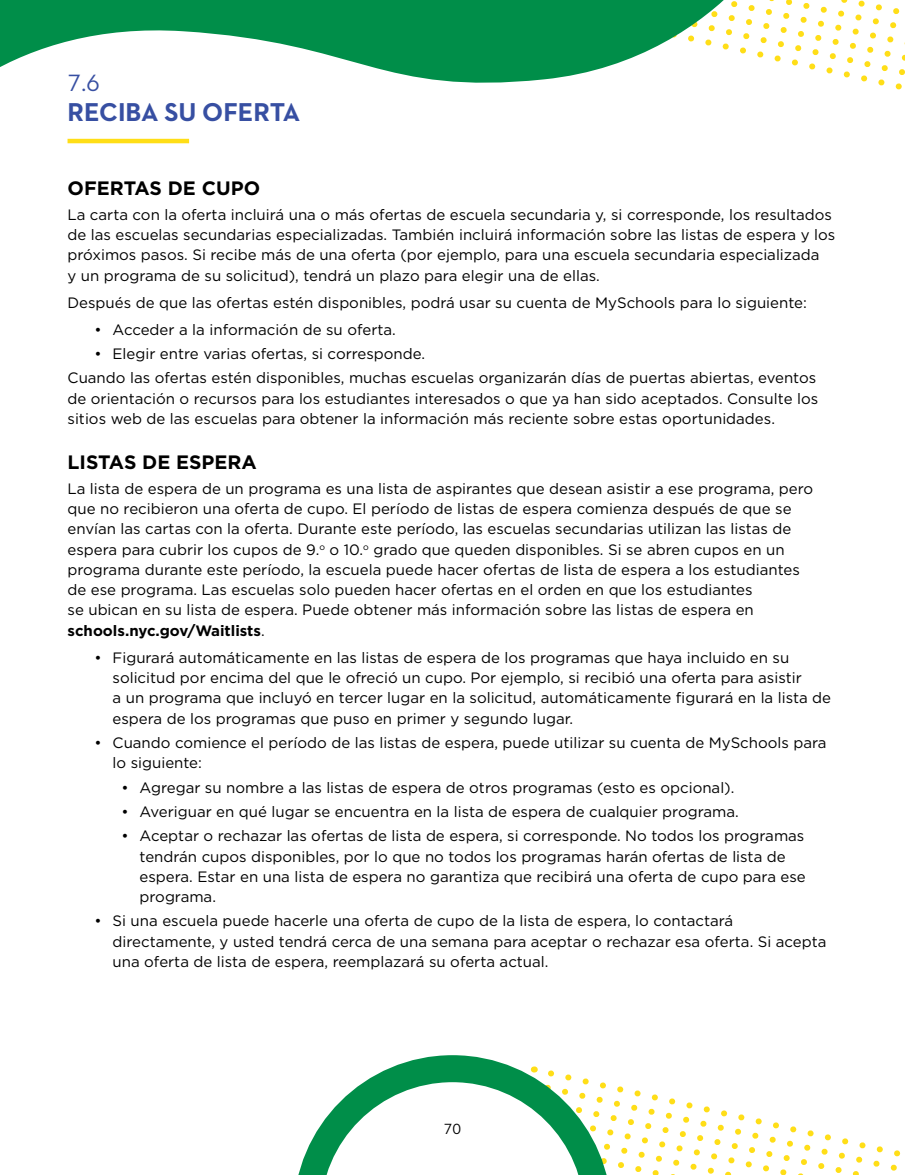
<style>
.page{position:relative;width:905px;height:1175px;background:#fff}
.page>*{position:absolute;margin:0;border:0;box-sizing:border-box;transform-origin:0 0}
.H4_-_part_header{font:700 26.25px "Neutraface 2 Text";color:#374fa2}
.H4_-_part_header-2{font:24px "Neutraface 2 Text";color:#374fa2}
.t1{font:700 19.35px "Gotham";color:#000}
.body{font:15px/20.2px "Gotham";color:#000}
.t2{font:15px "Neutraface 2 Text";color:#000}
.s1{font-weight:700}
</style>
<div class="page">
<svg style="left:740px;top:0;width:165px;height:90px"></svg>
<svg style="left:0;top:0;width:738px;height:83px;fill:#008e49"></svg>
<svg style="left:298px;top:1055px;width:603px;height:120px"></svg>
<hr style="left:68px;top:139px;width:121px;height:4px;background:#ffde17">
<h4 class="H4_-_part_header-2" style="left:68px;top:68px;width:34px">7.6</h4>
<h4 class="H4_-_part_header" style="left:68px;top:95px;width:234px">RECIBA SU OFERTA</h4>
<h5 class="t1" style="left:68px;top:175px;width:194px">OFERTAS DE CUPO</h5>
<p class="body" style="left:68px;top:204px;width:769px">La carta con la oferta incluirá una o más ofertas de escuela secundaria y, si corresponde, los resultados de las escuelas secundarias especializadas. También incluirá información sobre las listas de espera y los próximos pasos. Si recibe más de una oferta (por ejemplo, para una escuela secundaria especializada<br>y un programa de su solicitud), tendrá un plazo para elegir una de ellas.</p>
<p class="body" style="left:68px;top:292px;width:740px">Después de que las ofertas estén disponibles, podrá usar su cuenta de MySchools para lo siguiente:</p>
<p class="body" style="left:94px;top:319px;width:303px">• Acceder a la información de su oferta.</p>
<p class="body" style="left:94px;top:343px;width:332px">• Elegir entre varias ofertas, si corresponde.</p>
<p class="body" style="left:68px;top:368px;width:752px">Cuando las ofertas estén disponibles, muchas escuelas organizarán días de puertas abiertas, eventos de orientación o recursos para los estudiantes interesados o que ya han sido aceptados. Consulte los sitios web de las escuelas para obtener la información más reciente sobre estas oportunidades.</p>
<h5 class="t1" style="left:68px;top:449px;width:191px">LISTAS DE ESPERA</h5>
<p class="body" style="left:68px;top:478px;width:747px">La lista de espera de un programa es una lista de aspirantes que desean asistir a ese programa, pero que no recibieron una oferta de cupo. El período de listas de espera comienza después de que se envían las cartas con la oferta. Durante este período, las escuelas secundarias utilizan las listas de espera para cubrir los cupos de 9.<sup>o</sup> o 10.<sup>o</sup> grado que queden disponibles. Si se abren cupos en un programa durante este período, la escuela puede hacer ofertas de lista de espera a los estudiantes de ese programa. Las escuelas solo pueden hacer ofertas en el orden en que los estudiantes<br>se ubican en su lista de espera. Puede obtener más información sobre las listas de espera en <span class="s1">schools.nyc.gov/Waitlists</span>.</p>
<p class="body" style="left:112px;top:647px;width:720px;text-indent:-18px">• Figurará automáticamente en las listas de espera de los programas que haya incluido en su solicitud por encima del que le ofreció un cupo. Por ejemplo, si recibió una oferta para asistir<br>a un programa que incluyó en tercer lugar en la solicitud, automáticamente figurará en la lista de espera de los programas que puso en primer y segundo lugar.</p>
<p class="body" style="left:112px;top:732px;width:715px;text-indent:-18px">• Cuando comience el período de las listas de espera, puede utilizar su cuenta de MySchools para lo siguiente:</p>
<p class="body" style="left:122px;top:776px;width:614px">• Agregar su nombre a las listas de espera de otros programas (esto es opcional).</p>
<p class="body" style="left:122px;top:801px;width:618px">• Averiguar en qué lugar se encuentra en la lista de espera de cualquier programa.</p>
<p class="body" style="left:140px;top:825px;width:667px;text-indent:-18px">• Aceptar o rechazar las ofertas de lista de espera, si corresponde. No todos los programas tendrán cupos disponibles, por lo que no todos los programas harán ofertas de lista de espera. Estar en una lista de espera no garantiza que recibirá una oferta de cupo para ese programa.</p>
<p class="body" style="left:112px;top:910px;width:715px;text-indent:-18px">• Si una escuela puede hacerle una oferta de cupo de la lista de espera, lo contactará directamente, y usted tendrá cerca de una semana para aceptar o rechazar esa oferta. Si acepta una oferta de lista de espera, reemplazará su oferta actual.</p>
<p class="t2" style="left:444px;top:1120px;width:19px">70</p>
</div>
